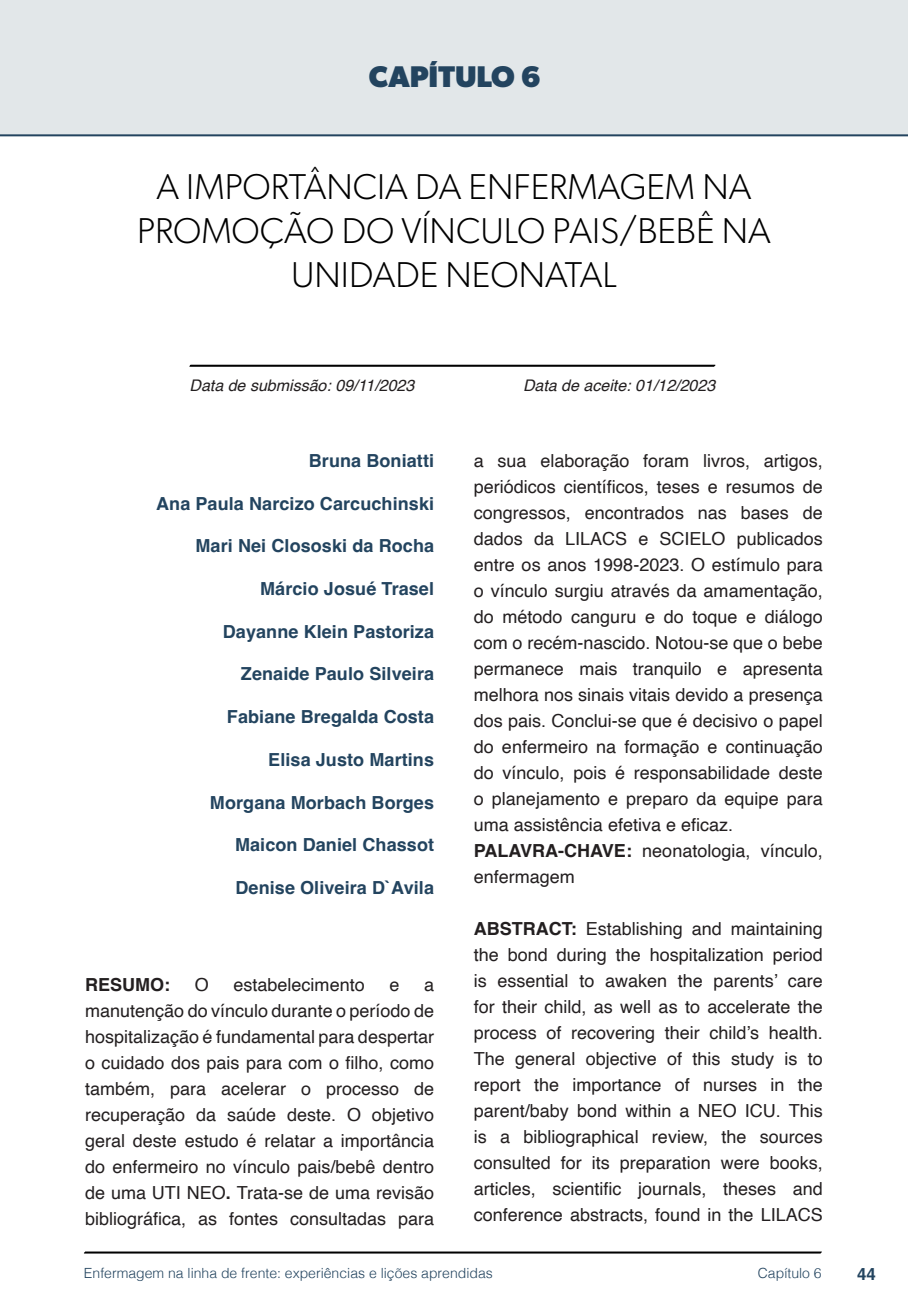
<style>
.page{position:relative;width:908px;height:1304px;background:#fff}
.page>*{position:absolute;margin:0;border:0;box-sizing:border-box;transform-origin:0 0}
.t1{font:300 36px/44px "Gibson";color:#000;text-align:center}
.t2{font:700 30px "Gibson";color:#23445f}
.t3{font:18px/26px "Helvetica";color:#231f20;text-align:justify}
.t4{font:700 18px "Helvetica";letter-spacing:.005em;color:#23445f}
.t5{font:700 18px "Helvetica";color:#231f20}
.t6{font:700 16.8px "Helvetica";color:#23445f}
.t7{font:italic 16px "Helvetica";color:#231f20}
.t8{font:300 14px "Helvetica";color:#23445f}
.s1{font-weight:700}
</style>
<div class="page">
<svg style="left:84px;top:1251px;width:737px;height:3px;background:#515151"></svg>
<svg style="left:189px;top:364px;width:526px;height:3px;background:#4f4f4f"></svg>
<div style="left:0;top:0;width:907px;height:136px;background:#e2e7e9"></div>
<div style="left:44px;top:72px;width:68px;height:61px;background:#e2e7e9"></div>
<h2 class="t2" style="left:369px;top:58px;width:173px">CAPÍTULO 6</h2>
<h1 class="t1" style="left:137px;top:164px;width:635px">A IMPORTÂNCIA DA ENFERMAGEM NA<br>PROMOÇÃO DO VÍNCULO PAIS/BEBÊ NA<br>UNIDADE NEONATAL</h1>
<p class="t7" style="left:189px;top:373px;width:226px">Data de submissão: 09/11/2023</p>
<p class="t7" style="left:523px;top:373px;width:194px">Data de aceite: 01/12/2023</p>
<p class="t4" style="left:309px;top:450px;width:127px">Bruna Boniatti</p>
<p class="t4" style="left:156px;top:492px;width:279px">Ana Paula Narcizo Carcuchinski</p>
<p class="t4" style="left:195px;top:535px;width:240px">Mari Nei Clososki da Rocha</p>
<p class="t4" style="left:260px;top:578px;width:175px">Márcio Josué Trasel</p>
<p class="t4" style="left:223px;top:620px;width:213px">Dayanne Klein Pastoriza</p>
<p class="t4" style="left:241px;top:663px;width:194px">Zenaide Paulo Silveira</p>
<p class="t4" style="left:227px;top:706px;width:208px">Fabiane Bregalda Costa</p>
<p class="t4" style="left:268px;top:748px;width:167px">Elisa Justo Martins</p>
<p class="t4" style="left:210px;top:791px;width:225px">Morgana Morbach Borges</p>
<p class="t4" style="left:235px;top:834px;width:200px">Maicon Daniel Chassot</p>
<p class="t4" style="left:235px;top:877px;width:200px">Denise Oliveira D`Avila</p>
<p class="t5" style="left:85px;top:974px;width:86px">RESUMO:</p>
<p class="t3" style="left:195px;top:972px;width:16px">O</p>
<p class="t3" style="left:233px;top:972px;width:133px">estabelecimento</p>
<p class="t3" style="left:389px;top:972px;width:12px">e</p>
<p class="t3" style="left:85px;top:972px;width:350px;text-indent:339px">a manutenção do vínculo durante o período de hospitalização é fundamental para despertar o cuidado dos pais para com o filho, como também, para acelerar o processo de recuperação da saúde deste. O objetivo geral deste estudo é relatar a importância do enfermeiro no vínculo pais/bebê dentro de uma UTI NEO<span class="s1">.</span> Trata-se de uma revisão bibliográfica, as fontes consultadas para</p>
<p class="t3" style="left:473px;top:448px;width:350px;text-align:left">a sua elaboração foram livros, artigos, periódicos científicos, teses e resumos de congressos, encontrados nas bases de dados da LILACS e SCIELO publicados entre os anos 1998-2023. O estímulo para o vínculo surgiu através da amamentação, do método canguru e do toque e diálogo com o recém-nascido. Notou-se que o bebe permanece mais tranquilo e apresenta melhora nos sinais vitais devido a presença dos pais. Conclui-se que é decisivo o papel do enfermeiro na formação e continuação do vínculo, pois é responsabilidade deste o planejamento e preparo da equipe para uma assistência efetiva e eficaz.<br><span class="s1">PALAVRA-CHAVE:</span> neonatologia, vínculo, enfermagem</p>
<p class="t3" style="left:473px;top:916px;width:350px"><span class="s1">ABSTRACT:</span> Establishing and maintaining the bond during the hospitalization period is essential to awaken the parents’ care for their child, as well as to accelerate the process of recovering their child’s health.<br>The general objective of this study is to report the importance of nurses in the parent/baby bond within a NEO ICU. This is a bibliographical review, the sources consulted for its preparation were books, articles, scientific journals, theses and conference abstracts, found in the LILACS</p>
<p class="t8" style="left:84px;top:1261px;width:410px">Enfermagem na linha de frente: experiências e lições aprendidas</p>
<p class="t8" style="left:757px;top:1261px;width:65px">Capítulo 6</p>
<p class="t6" style="left:856px;top:1264px;width:20px">44</p>
</div>
